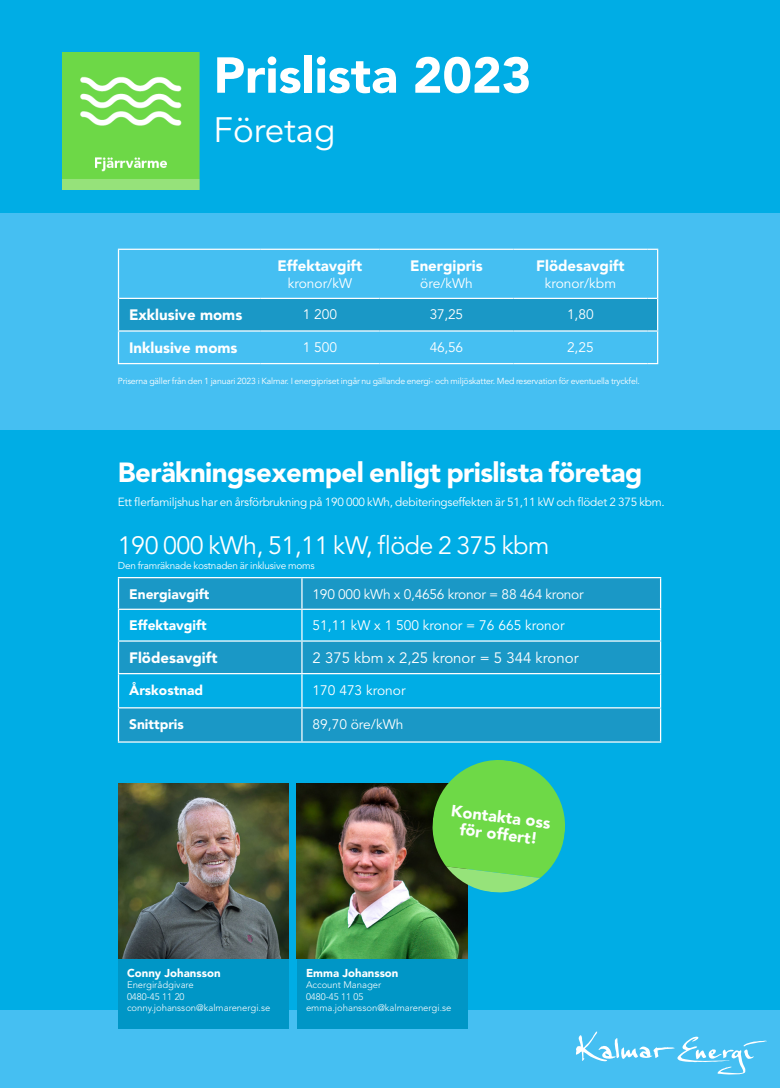
<style>
.page{position:relative;width:780px;height:1088px;background:#fff}
.page>*{position:absolute;margin:0;border:0;box-sizing:border-box;transform-origin:0 0}
.t1{font:900 50px "Avenir LT Std";color:#fff}
.t2{font:35px "Avenir LT Std";color:#fff}
.t3{font:900 27.5px "Avenir LT Std";letter-spacing:-.02em;color:#fff}
.t4{font:25px "Avenir LT Std";letter-spacing:-.02em;color:#fff}
.t5{font:900 16.12px/17.1px "Avenir LT Std";color:#fff;text-align:center}
.t6{font:900 15px "Avenir LT Std";color:#fff}
.t7{font:15px "Avenir LT Std";color:#fff}
.t8{font:13.75px "Avenir LT Std";color:#fff}
.t9{font:900 13.75px "Avenir LT Std";color:#fff}
.t10{font:13.75px "Avenir LT Std";letter-spacing:-.02em;color:#fff}
.t11{font:11.75px "Avenir LT Std";letter-spacing:-.02em;color:#fff}
.t12{font:900 11.38px "Avenir LT Std";color:#fff}
.t13{font:10px "Avenir LT Std";letter-spacing:-.02em;color:#fff}
.t14{font:300 9.5px "Avenir LT Std";color:#fff}
.t15{font:8.75px "Avenir LT Std";letter-spacing:-.02em;color:#fff}
</style>
<div class="page">
<div style="left:0;top:423px;width:780px;height:610px;background:#00ade5"></div>
<div style="left:0;top:203px;width:780px;height:226px;background:#45bff2"></div>
<div style="left:0;top:1010px;width:780px;height:78px;background:#45bff2"></div>
<div style="left:0;top:0;width:780px;height:213px;background:#00ade5"></div>
<img style="left:63px;top:53px;width:137px;height:136px">
<hr style="left:118px;top:332px;width:1px;height:31px;background:#fff">
<svg style="left:118px;top:249px;width:540px;height:83px"></svg>
<hr style="left:657px;top:332px;width:1px;height:31px;background:#fff">
<hr style="left:118px;top:363px;width:142px;height:1px;background:#fff">
<hr style="left:260px;top:363px;width:119px;height:1px;background:#fff">
<hr style="left:379px;top:363px;width:134px;height:1px;background:#fff">
<hr style="left:513px;top:363px;width:134px;height:1px;background:#fff">
<svg style="left:119px;top:578px;width:541px;height:95px;fill:#1a98c6"></svg>
<div style="left:119px;top:708px;width:541px;height:33px;background:#1a98c6"></div>
<hr style="left:118px;top:577px;width:184px;height:1px;background:#fff">
<hr style="left:118px;top:578px;width:1px;height:31px;background:#fff">
<hr style="left:302px;top:577px;width:359px;height:1px;background:#fff">
<hr style="left:660px;top:578px;width:1px;height:31px;background:#fff">
<hr style="left:118px;top:610px;width:1px;height:30px;background:#fff">
<hr style="left:660px;top:610px;width:1px;height:30px;background:#fff">
<hr style="left:118px;top:642px;width:1px;height:31px;background:#fff">
<hr style="left:660px;top:642px;width:1px;height:31px;background:#fff">
<hr style="left:118px;top:674px;width:1px;height:33px;background:#fff">
<hr style="left:660px;top:674px;width:1px;height:33px;background:#fff">
<hr style="left:118px;top:707px;width:184px;height:1px;background:#fff">
<hr style="left:118px;top:708px;width:1px;height:33px;background:#fff">
<hr style="left:302px;top:707px;width:359px;height:1px;background:#fff">
<hr style="left:660px;top:708px;width:1px;height:33px;background:#fff">
<hr style="left:118px;top:741px;width:184px;height:2px;background:#fff">
<hr style="left:302px;top:741px;width:359px;height:2px;background:#fff">
<hr style="left:301px;top:578px;width:1px;height:31px;background:#fff">
<hr style="left:118px;top:609px;width:184px;height:1px;background:#fff">
<hr style="left:302px;top:609px;width:359px;height:1px;background:#fff">
<hr style="left:301px;top:610px;width:1px;height:30px;background:#fff">
<hr style="left:118px;top:640px;width:184px;height:2px;background:#fff">
<hr style="left:302px;top:640px;width:359px;height:2px;background:#fff">
<hr style="left:301px;top:642px;width:1px;height:31px;background:#fff">
<hr style="left:118px;top:673px;width:184px;height:1px;background:#fff">
<hr style="left:302px;top:673px;width:359px;height:1px;background:#fff">
<hr style="left:301px;top:674px;width:1px;height:33px;background:#fff">
<hr style="left:301px;top:708px;width:1px;height:33px;background:#fff">
<div style="left:118px;top:956px;width:170px;height:73px;background:#0096c6"></div>
<img style="left:118px;top:783px;width:170px;height:176px">
<div style="left:297px;top:956px;width:170px;height:73px;background:#0096c6"></div>
<img style="left:297px;top:783px;width:170px;height:176px">
<svg style="left:431px;top:760px;width:134px;height:134px"></svg>
<svg style="left:576px;top:1031px;width:191px;height:44px"></svg>
<p class="t1" style="left:213px;top:45px;width:319px">Prislista 2023</p>
<p class="t2" style="left:213px;top:109px;width:123px">Företag</p>
<p class="t6" style="left:277px;top:257px;width:86px">Effektavgift</p>
<p class="t8" style="left:288px;top:275px;width:66px">kronor/kW</p>
<p class="t6" style="left:410px;top:257px;width:74px">Energipris</p>
<p class="t8" style="left:420px;top:275px;width:54px">öre/kWh</p>
<p class="t6" style="left:536px;top:257px;width:90px">Flödesavgift</p>
<p class="t8" style="left:544px;top:275px;width:73px">kronor/kbm</p>
<p class="t6" style="left:129px;top:306px;width:115px">Exklusive moms</p>
<p class="t8" style="left:303px;top:307px;width:36px">1 200</p>
<p class="t8" style="left:430px;top:307px;width:35px">37,25</p>
<p class="t8" style="left:567px;top:307px;width:28px">1,80</p>
<p class="t6" style="left:129px;top:339px;width:110px">Inklusive moms</p>
<p class="t8" style="left:303px;top:339px;width:36px">1 500</p>
<p class="t8" style="left:430px;top:339px;width:35px">46,56</p>
<p class="t8" style="left:567px;top:339px;width:28px">2,25</p>
<p class="t15" style="left:118px;top:376px;width:523px">Priserna gäller från den 1 januari 2023 i Kalmar. I energipriset ingår nu gällande energi- och miljöskatter. Med reservation för eventuella tryckfel.</p>
<p class="t3" style="left:118px;top:456px;width:526px">Beräkningsexempel enligt prislista företag</p>
<p class="t11" style="left:118px;top:495px;width:548px">Ett flerfamiljshus har en årsförbrukning på 190 000 kWh, debiteringseffekten är 51,11 kW och flödet 2 375 kbm.</p>
<p class="t4" style="left:118px;top:531px;width:433px">190 000 kWh, 51,11 kW, flöde 2 375 kbm</p>
<p class="t13" style="left:118px;top:559px;width:198px">Den framräknade kostnaden är inklusive moms</p>
<p class="t9" style="left:129px;top:585px;width:82px">Energiavgift</p>
<p class="t10" style="left:312px;top:586px;width:272px">190 000 kWh x 0,4656 kronor = 88 464 kronor</p>
<p class="t9" style="left:129px;top:617px;width:79px">Effektavgift</p>
<p class="t8" style="left:312px;top:618px;width:253px">51,11 kW x 1 500 kronor = 76 665 kronor</p>
<p class="t6" style="left:129px;top:649px;width:90px">Flödesavgift</p>
<p class="t7" style="left:312px;top:649px;width:267px">2 375 kbm x 2,25 kronor = 5 344 kronor</p>
<p class="t9" style="left:129px;top:681px;width:76px">Årskostnad</p>
<p class="t8" style="left:312px;top:682px;width:94px">170 473 kronor</p>
<p class="t9" style="left:129px;top:716px;width:56px">Snittpris</p>
<p class="t8" style="left:312px;top:716px;width:92px">89,70 öre/kWh</p>
<p class="t5" style="left:452px;top:802px;width:101px;rotate:7deg">Kontakta oss för offert!</p>
<p class="t12" style="left:127px;top:966px;width:95px">Conny Johansson</p>
<p class="t14" style="left:127px;top:979px;width:68px">Energirådgivare</p>
<p class="t14" style="left:127px;top:991px;width:59px">0480-45 11 20</p>
<p class="t14" style="left:127px;top:1002px;width:145px">conny.johansson@kalmarenergi.se</p>
<p class="t12" style="left:306px;top:966px;width:94px">Emma Johansson</p>
<p class="t14" style="left:306px;top:979px;width:77px">Account Manager</p>
<p class="t14" style="left:306px;top:991px;width:59px">0480-45 11 05</p>
<p class="t14" style="left:306px;top:1002px;width:147px">emma.johansson@kalmarenergi.se</p>
</div>
